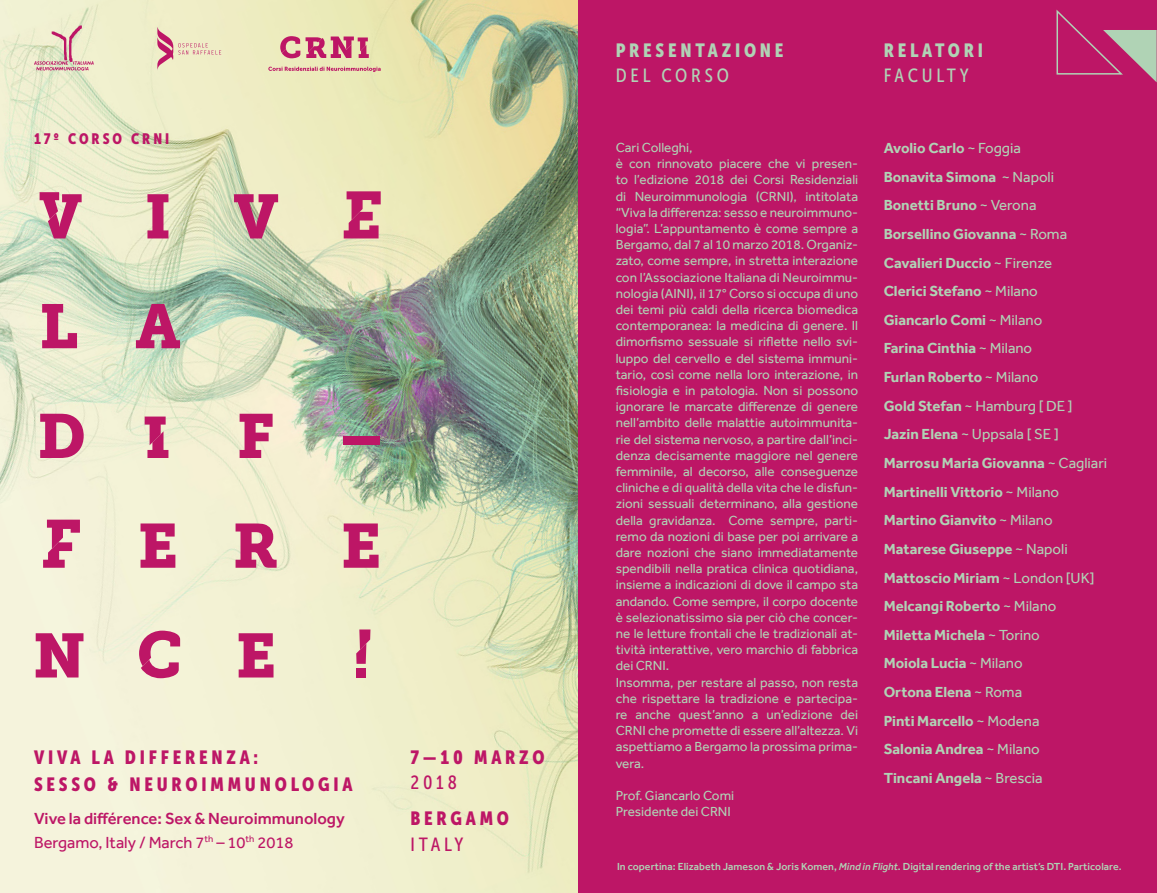
<style>
.page{position:relative;width:1157px;height:893px;background:#fff}
.page>*{position:absolute;margin:0;border:0;box-sizing:border-box;transform-origin:0 0}
.t1{font:19.05px/27px "Museo Sans Cond 900";letter-spacing:.2em;color:#bd1666}
.t2{font:19.05px "Museo Sans Cond 900";letter-spacing:.2em;color:#b0d3b5}
.t3{font:19.05px "Museo Sans Cond 500";letter-spacing:.2em;color:#b0d3b5}
.t4{font:19.05px "Museo Sans Cond 500";letter-spacing:.2em;color:#bd1666}
.t5{font:500 16.5px/24px "Effra";color:#bd1666}
.t6{font:700 15px/28.7px "Effra";color:#b0d3b5}
.t7{font:15px "Museo Sans Cond 900";letter-spacing:.2em;color:#bd1666}
.t8{font:13.5px/16.2px "Effra";color:#b0d3b5}
.t9{font:500 10.5px "Effra";letter-spacing:.005em;color:#b0d3b5}
.s1{font-weight:400}
.s2{font-style:italic}
</style>
<div class="page">
<img style="left:0;top:0;width:578px;height:893px">
<svg style="left:235px;top:523px;width:42px;height:45px;background:#ce608a"></svg>
<svg style="left:40px;top:414px;width:44px;height:44px;background:#d0668f"></svg>
<svg style="left:136px;top:304px;width:44px;height:44px;background:#ba6989"></svg>
<svg style="left:40px;top:192px;width:42px;height:46px;background:#cf7a96"></svg>
<svg style="left:356px;top:629px;width:14px;height:35px"></svg>
<div style="left:356px;top:668px;width:10px;height:9px;background:#bd1666"></div>
<svg style="left:344px;top:191px;width:37px;height:47px;background:#d06888"></svg>
<svg style="left:147px;top:194px;width:21px;height:44px"></svg>
<svg style="left:234px;top:194px;width:44px;height:44px;background:#c7738c"></svg>
<svg style="left:42px;top:304px;width:35px;height:44px;background:#d27997"></svg>
<svg style="left:145px;top:417px;width:23px;height:41px"></svg>
<svg style="left:239px;top:414px;width:33px;height:44px"></svg>
<svg style="left:140px;top:523px;width:35px;height:45px;background:#ce5b89"></svg>
<svg style="left:43px;top:520px;width:37px;height:48px;background:#d8819e"></svg>
<svg style="left:344px;top:523px;width:34px;height:45px;background:#cc5683"></svg>
<svg style="left:36px;top:633px;width:47px;height:44px;background:#cd5989"></svg>
<svg style="left:139px;top:631px;width:41px;height:47px;background:#d7819d"></svg>
<svg style="left:239px;top:633px;width:34px;height:44px"></svg>
<div style="left:343px;top:436px;width:36px;height:8px;background:#bd1666"></div>
<svg style="left:268px;top:67px;width:113px;height:5px"></svg>
<svg style="left:280px;top:36px;width:89px;height:22px;background:#d27b8d"></svg>
<svg style="left:157px;top:27px;width:64px;height:44px;background:#e9d1ba"></svg>
<svg style="left:34px;top:26px;width:60px;height:45px;background:#e1ccbb"></svg>
<div style="left:578px;top:0;width:579px;height:893px;background:#bd1666"></div>
<svg style="left:1056px;top:9px;width:100px;height:73px"></svg>
<p class="t7" style="left:34px;top:130px;width:137px">17º CORSO CRNI</p>
<h1 class="t1" style="left:34px;top:743px;width:320px">VIVA LA DIFFERENZA:<br>SESSO &amp; NEUROIMMUNOLOGIA</h1>
<p class="t5" style="left:34px;top:806px;width:312px">Vive la différence: Sex &amp; Neuroimmunology<br><span class="s1">Bergamo, Italy / March 7</span><sup>th</sup> <span class="s1">– 10</span><sup>th</sup> <span class="s1">2018</span></p>
<h1 class="t1" style="left:410px;top:743px;width:136px">7—10 MARZO</h1>
<h1 class="t4" style="left:410px;top:772px;width:48px">2018</h1>
<h1 class="t1" style="left:410px;top:805px;width:100px">BERGAMO</h1>
<h1 class="t4" style="left:410px;top:833px;width:54px">ITALY</h1>
<h1 class="t2" style="left:615px;top:39px;width:169px">PRESENTAZIONE</h1>
<h1 class="t3" style="left:615px;top:65px;width:115px">DEL CORSO</h1>
<p class="t8" style="left:615px;top:139px;width:244px">Cari Colleghi,<br>è con rinnovato piacere che vi presen&shy;to l’edizione 2018 dei Corsi Residenziali di Neuroimmunologia (CRNI), intitolata “Viva la differenza: sesso e neuroimmuno&shy;logia”. L’appuntamento è come sempre a Bergamo, dal 7 al 10 marzo 2018. Organiz&shy;zato, come sempre, in stretta interazione con l’Associazione Italiana di Neuroimmu&shy;nologia (AINI), il 17° Corso si occupa di uno dei temi più caldi della ricerca biomedica contemporanea: la medicina di genere. Il dimorfismo sessuale si riflette nello svi&shy;luppo del cervello e del sistema immuni&shy;tario, così come nella loro interazione, in fisiologia e in patologia. Non si possono ignorare le marcate differenze di genere nell’ambito delle malattie autoimmunita&shy;rie del sistema nervoso, a partire dall’inci&shy;denza decisamente maggiore nel genere femminile, al decorso, alle conseguenze cliniche e di qualità della vita che le disfun&shy;zioni sessuali determinano, alla gestione della gravidanza. Come sempre, parti&shy;remo da nozioni di base per poi arrivare a dare nozioni che siano immediatamente spendibili nella pratica clinica quotidiana, insieme a indicazioni di dove il campo sta andando. Come sempre, il corpo docente è selezionatissimo sia per ciò che concer&shy;ne le letture frontali che le tradizionali at&shy;tività interattive, vero marchio di fabbrica dei CRNI.<br>Insomma, per restare al passo, non resta che rispettare la tradizione e partecipa&shy;re anche quest’anno a un’edizione dei CRNI che promette di essere all’altezza. Vi aspettiamo a Bergamo la prossima prima&shy;vera.</p>
<p class="t8" style="left:615px;top:787px;width:120px">Prof. Giancarlo Comi<br>Presidente dei CRNI</p>
<h1 class="t2" style="left:883px;top:39px;width:101px">RELATORI</h1>
<h1 class="t3" style="left:883px;top:65px;width:86px">FACULTY</h1>
<p class="t6" style="left:883px;top:133px;width:225px">Avolio Carlo <span class="s1">~ Foggia<br></span>Bonavita Simona <span class="s1">~ Napoli<br></span>Bonetti Bruno <span class="s1">~ Verona<br></span>Borsellino Giovanna <span class="s1">~ Roma<br></span>Cavalieri Duccio <span class="s1">~ Firenze<br></span>Clerici Stefano <span class="s1">~ Milano<br></span>Giancarlo Comi <span class="s1">~ Milano<br></span>Farina Cinthia <span class="s1">~ Milano<br></span>Furlan Roberto <span class="s1">~ Milano<br></span>Gold Stefan <span class="s1">~ Hamburg [ DE ]<br></span>Jazin Elena <span class="s1">~ Uppsala [ SE ]<br></span>Marrosu Maria Giovanna <span class="s1">~ Cagliari<br></span>Martinelli Vittorio <span class="s1">~ Milano<br></span>Martino Gianvito <span class="s1">~ Milano<br></span>Matarese Giuseppe <span class="s1">~ Napoli<br></span>Mattoscio Miriam <span class="s1">~ London [UK]<br></span>Melcangi Roberto <span class="s1">~ Milano<br></span>Miletta Michela <span class="s1">~ Torino<br></span>Moiola Lucia <span class="s1">~ Milano<br></span>Ortona Elena <span class="s1">~ Roma<br></span>Pinti Marcello <span class="s1">~ Modena<br></span>Salonia Andrea <span class="s1">~ Milano<br></span>Tincani Angela <span class="s1">~ Brescia</span></p>
<p class="t9" style="left:617px;top:861px;width:506px">In copertina: Elizabeth Jameson &amp; Joris Komen, <span class="s2">Mind in Flight</span>. Digital rendering of the artist’s DTI. Particolare.</p>
</div>
